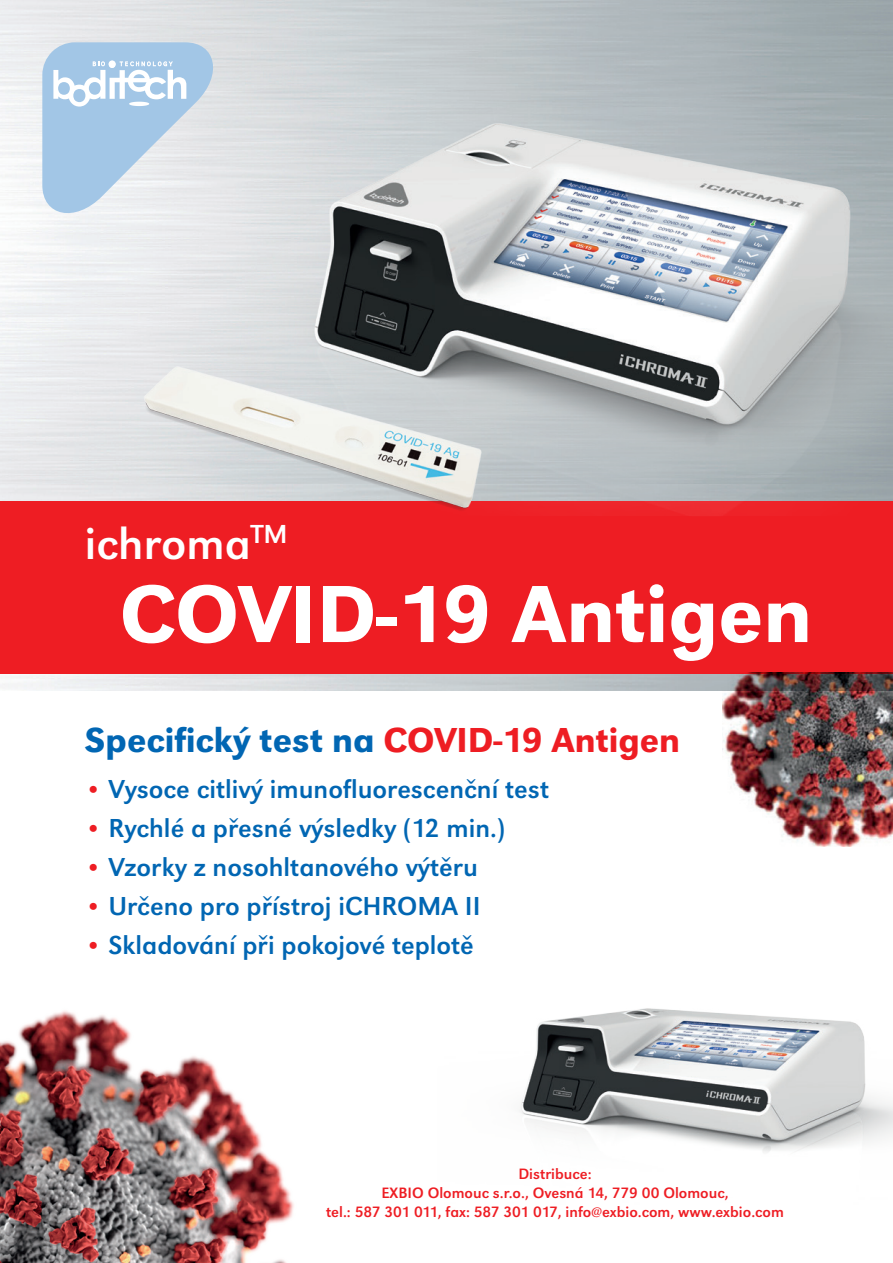
<style>
.page{position:relative;width:893px;height:1263px;background:#fff}
.page>*{position:absolute;margin:0;border:0;box-sizing:border-box;transform-origin:0 0}
.t1{font:500 84px "URW Grotesk TOT";color:#fff}
.t2{font:46.5px "URW Grotesk TOT";color:#fff}
.t3{font:500 36px "URW Grotesk TOT";color:#0166b3}
.t4{font:27px "URW Grotesk TOT";color:#0166b3}
.t5{font:15.6px/18.8px "URW Grotesk TOT";color:#ee1d23;text-align:center}
.s1{color:#ee1d23}
.s2{font-size:25.5px;color:#ee1d23}
</style>
<div class="page">
<img style="left:0;top:1011px;width:294px;height:252px">
<img style="left:0;top:484px;width:722px;height:206px">
<svg style="left:42px;top:42px;width:146px;height:181px;background:#bed5ea"></svg>
<div style="left:0;top:501px;width:893px;height:172px;background:#ee1d23"></div>
<img style="left:722px;top:673px;width:171px;height:173px">
<img style="left:188px;top:0;width:705px;height:516px">
<img style="left:519px;top:1008px;width:374px;height:144px">
<img style="left:108px;top:341px;width:432px;height:175px">
<h2 class="t2" style="left:85px;top:517px;width:204px">ichroma<sup>TM</sup></h2>
<h1 class="t1" style="left:120px;top:565px;width:694px">COVID-19 Antigen</h1>
<h3 class="t3" style="left:85px;top:718px;width:597px">Specifický test na <span class="s1">COVID-19 Antigen</span></h3>
<p class="t4" style="left:85px;top:773px;width:466px"><span class="s2">•</span> Vysoce citlivý imunofluorescenční test</p>
<p class="t4" style="left:85px;top:812px;width:421px"><span class="s2">•</span> Rychlé a přesné výsledky (12 min.)</p>
<p class="t4" style="left:85px;top:851px;width:395px"><span class="s2">•</span> Vzorky z nosohltanového výtěru</p>
<p class="t4" style="left:85px;top:890px;width:397px"><span class="s2">•</span> Určeno pro přístroj iCHROMA II</p>
<p class="t4" style="left:85px;top:929px;width:390px"><span class="s2">•</span> Skladování při pokojové teplotě</p>
<p class="t5" style="left:326px;top:1164px;width:459px">Distribuce:<br>EXBIO Olomouc s.r.o., Ovesná 14, 779 00 Olomouc,<br>tel.: 587 301 011, fax: 587 301 017, info@exbio.com, www.exbio.com</p>
</div>
